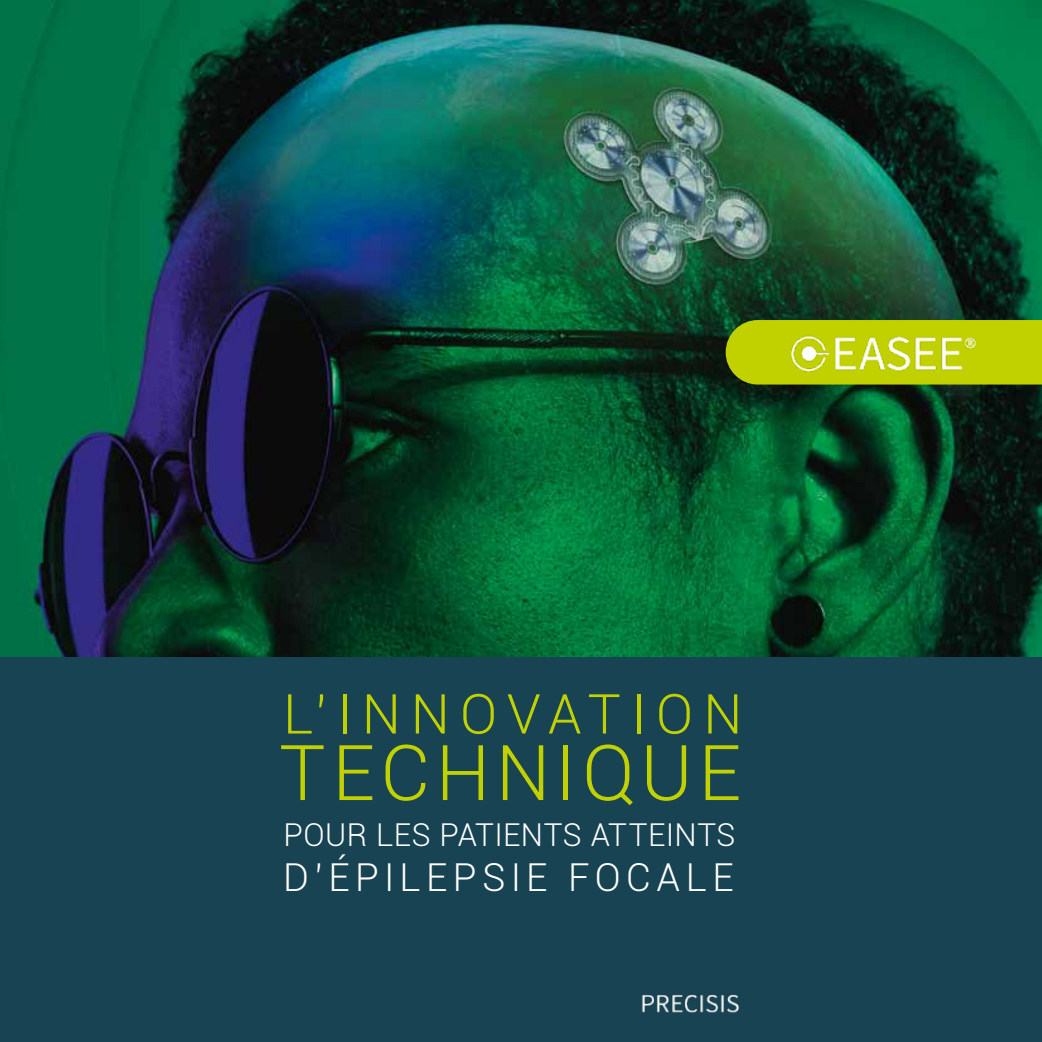
<style>
.page{position:relative;width:1042px;height:1042px;background:#fff}
.page>*{position:absolute;margin:0;border:0;box-sizing:border-box;transform-origin:0 0}
.t1{font:300 77px "Roboto";letter-spacing:.075em;color:#c1d100}
.t2{font:300 55.12px "Roboto";letter-spacing:.18em;color:#c1d100}
.t3{font:300 38.5px "Roboto";letter-spacing:.145em;color:#fff}
.t4{font:300 31.5px "Roboto";letter-spacing:.01em;color:#fff}
</style>
<div class="page">
<img style="left:0;top:0;width:1042px;height:657px">
<div style="left:0;top:657px;width:1042px;height:385px;background:#174352"></div>
<svg style="left:725px;top:320px;width:317px;height:64px;background:#adbf02"></svg>
<img style="left:642px;top:994px;width:97px;height:19px">
<img style="left:760px;top:285px;width:247px;height:136px">
<h2 class="t2" style="left:283px;top:676px;width:461px">L’INNOVATION</h2>
<h1 class="t1" style="left:279px;top:719px;width:463px">TECHNIQUE</h1>
<p class="t4" style="left:283px;top:812px;width:454px">POUR LES PATIENTS ATTEINTS</p>
<p class="t3" style="left:283px;top:851px;width:452px">D’ÉPILEPSIE FOCALE</p>
</div>
